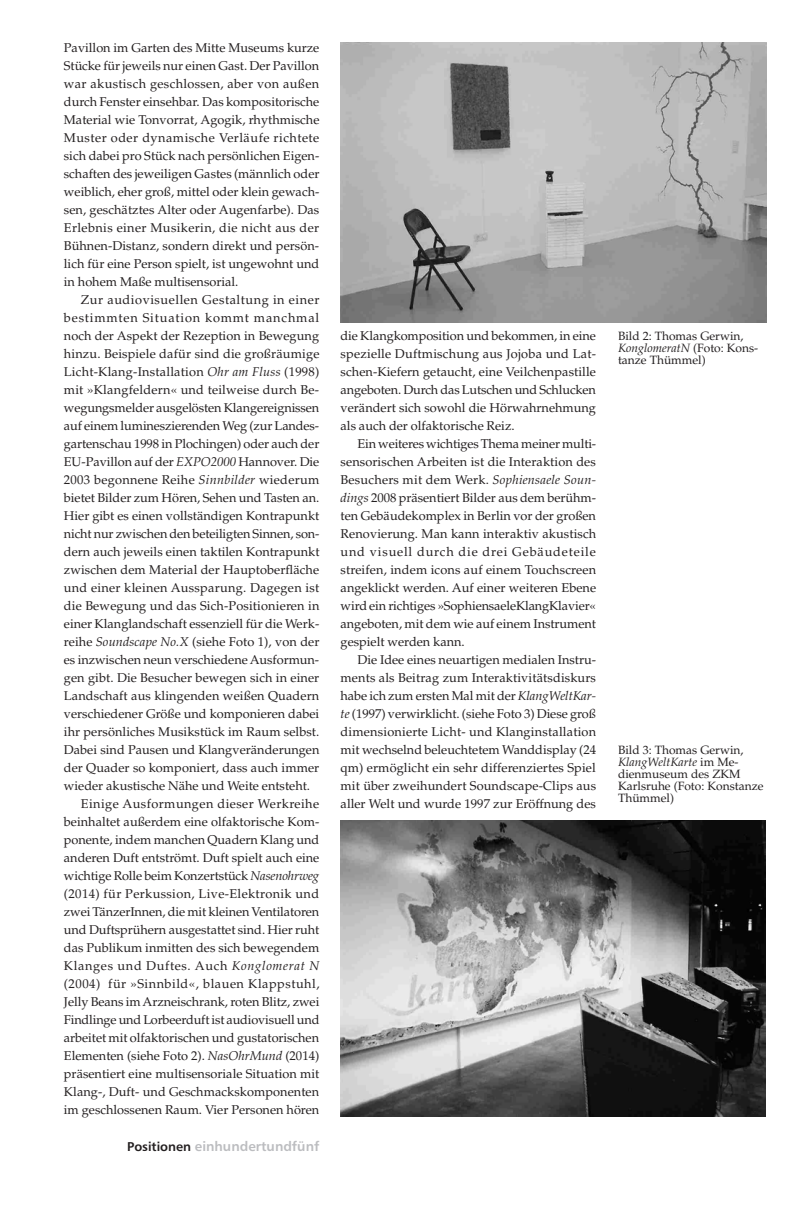
<style>
.page{position:relative;width:808px;height:1212px;background:#fff}
.page>*{position:absolute;margin:0;border:0;box-sizing:border-box;transform-origin:0 0}
.t1{font:13.5px "Humanist 777 BT Bold B";color:#bcbdc0}
.t2{font:12.75px/18px "Palatino LT Std";color:#231f20;text-align:justify}
.t3{font:12.75px "Palatino LT Std";letter-spacing:.02em;color:#231f20}
.t4{font:12.75px "Palatino LT Std";letter-spacing:.04em;color:#231f20}
.t5{font:12.75px "Palatino LT Std";letter-spacing:.03em;color:#231f20}
.t6{font:12.75px "Palatino LT Std";letter-spacing:.035em;color:#231f20}
.t7{font:12.75px "Palatino LT Std";letter-spacing:.05em;color:#231f20}
.t8{font:12.75px "Palatino LT Std";letter-spacing:.065em;color:#231f20}
.t9{font:12px/12px "Palatino";color:#231f20}
.s1{font-style:italic}
.s2{font-size:12.75px;color:#231f20}
</style>
<div class="page">
<img style="left:340px;top:43px;width:425px;height:279px">
<img style="left:340px;top:821px;width:425px;height:295px">
<p class="t2" style="left:64px;top:39px;width:257px">Pavillon im Garten des Mitte Museums kurze Stücke für jeweils nur einen Gast. Der Pavillon war akustisch geschlossen, aber von außen durch Fenster einsehbar. Das kompositorische Material wie Tonvorrat, Agogik, rhythmische Muster oder dynamische Verläufe richtete sich dabei pro Stück nach persönlichen Eigen&shy;schaften des jeweiligen Gastes (männlich oder weiblich, eher groß, mittel oder klein gewach&shy;sen, geschätztes Alter oder Augenfarbe). Das Erlebnis einer Musikerin, die nicht aus der Bühnen-Distanz, sondern direkt und persön&shy;lich für eine Person spielt, ist ungewohnt und in hohem Maße multisensorial.</p>
<p class="t4" style="left:81px;top:292px;width:240px">Zur audiovisuellen Gestaltung in einer</p>
<p class="t8" style="left:64px;top:310px;width:257px">bestimmten Situation kommt manchmal</p>
<p class="t2" style="left:64px;top:327px;width:256px">noch der Aspekt der Rezeption in Bewegung</p>
<p class="t2" style="left:64px;top:345px;width:257px">hinzu. Beispiele dafür sind die großräumige</p>
<p class="t2" style="left:64px;top:363px;width:257px">Licht-Klang-Installation <span class="s1">Ohr am Fluss</span> (1998)</p>
<p class="t2" style="left:64px;top:381px;width:257px">mit »Klangfeldern« und teilweise durch Be-</p>
<p class="t2" style="left:64px;top:399px;width:257px">wegungsmelder ausgelösten Klangereignissen</p>
<p class="t2" style="left:64px;top:417px;width:257px">auf einem lumineszierenden Weg (zur Landes-</p>
<p class="t2" style="left:64px;top:435px;width:257px">gartenschau 1998 in Plochingen) oder auch der</p>
<p class="t2" style="left:64px;top:453px;width:257px">EU-Pavillon auf der <span class="s1">EXPO2000</span> Hannover. Die</p>
<p class="t3" style="left:64px;top:472px;width:257px">2003 begonnene Reihe <span class="s1">Sinnbilder</span> wiederum</p>
<p class="t2" style="left:64px;top:489px;width:257px">bietet Bilder zum Hören, Sehen und Tasten an.</p>
<p class="t2" style="left:64px;top:507px;width:257px">Hier gibt es einen vollständigen Kontrapunkt</p>
<p class="t2" style="left:64px;top:525px;width:257px">nicht nur zwischen den beteiligten Sinnen, son-</p>
<p class="t2" style="left:64px;top:543px;width:257px">dern auch jeweils einen taktilen Kontrapunkt</p>
<p class="t2" style="left:64px;top:561px;width:257px">zwischen dem Material der Hauptoberfläche</p>
<p class="t3" style="left:64px;top:580px;width:257px">und einer kleinen Aussparung. Dagegen ist</p>
<p class="t2" style="left:64px;top:597px;width:257px">die Bewegung und das Sich-Positionieren in</p>
<p class="t2" style="left:64px;top:615px;width:257px">einer Klanglandschaft essenziell für die Werk-</p>
<p class="t2" style="left:64px;top:633px;width:257px">reihe <span class="s1">Soundscape No.X</span> (siehe Foto 1), von der</p>
<p class="t2" style="left:64px;top:651px;width:256px">es inzwischen neun verschiedene Ausformun-</p>
<p class="t2" style="left:64px;top:669px;width:257px">gen gibt. Die Besucher bewegen sich in einer</p>
<p class="t2" style="left:64px;top:687px;width:257px">Landschaft aus klingenden weißen Quadern</p>
<p class="t2" style="left:64px;top:705px;width:257px">verschiedener Größe und komponieren dabei</p>
<p class="t2" style="left:64px;top:723px;width:257px">ihr persönliches Musikstück im Raum selbst.</p>
<p class="t2" style="left:64px;top:741px;width:257px">Dabei sind Pausen und Klangveränderungen</p>
<p class="t2" style="left:64px;top:759px;width:257px">der Quader so komponiert, dass auch immer</p>
<p class="t2" style="left:64px;top:777px;width:247px">wieder akustische Nähe und Weite entsteht.</p>
<p class="t6" style="left:81px;top:796px;width:240px">Einige Ausformungen dieser Werkreihe</p>
<p class="t2" style="left:64px;top:813px;width:257px">beinhaltet außerdem eine olfaktorische Kom-</p>
<p class="t2" style="left:64px;top:831px;width:257px">ponente, indem manchen Quadern Klang und</p>
<p class="t2" style="left:64px;top:849px;width:257px">anderen Duft entströmt. Duft spielt auch eine</p>
<p class="t2" style="left:64px;top:867px;width:257px">wichtige Rolle beim Konzertstück <span class="s1">Nasenohrweg</span></p>
<p class="t5" style="left:64px;top:886px;width:256px">(2014) für Perkussion, Live-Elektronik und</p>
<p class="t2" style="left:64px;top:903px;width:256px">zwei TänzerInnen, die mit kleinen Ventilatoren</p>
<p class="t2" style="left:64px;top:921px;width:257px">und Duftsprühern ausgestattet sind. Hier ruht</p>
<p class="t2" style="left:64px;top:939px;width:257px">das Publikum inmitten des sich bewegendem</p>
<p class="t7" style="left:64px;top:958px;width:257px">Klanges und Duftes. Auch <span class="s1">Konglomerat N</span></p>
<p class="t4" style="left:64px;top:976px;width:257px">(2004) für »Sinnbild«, blauen Klappstuhl,</p>
<p class="t2" style="left:64px;top:993px;width:257px">Jelly Beans im Arzneischrank, roten Blitz, zwei</p>
<p class="t2" style="left:64px;top:1011px;width:257px">Findlinge und Lorbeerduft ist audiovisuell und</p>
<p class="t2" style="left:64px;top:1029px;width:256px">arbeitet mit olfaktorischen und gustatorischen</p>
<p class="t2" style="left:64px;top:1047px;width:257px">Elementen (siehe Foto 2). <span class="s1">NasOhrMund</span> (2014)</p>
<p class="t2" style="left:64px;top:1065px;width:257px">präsentiert eine multisensoriale Situation mit</p>
<p class="t2" style="left:64px;top:1083px;width:257px">Klang-, Duft- und Geschmackskomponenten</p>
<p class="t2" style="left:64px;top:1101px;width:257px">im geschlossenen Raum. Vier Personen hören</p>
<p class="t1" style="left:127px;top:1138px;width:193px"><span class="s2">Positionen</span> einhundertundfünf</p>
<p class="t2" style="left:340px;top:327px;width:257px">die Klangkomposition und bekommen, in eine spezielle Duftmischung aus Jojoba und Lat&shy;schen-Kiefern getaucht, eine Veilchenpastille angeboten. Durch das Lutschen und Schlucken verändert sich sowohl die Hörwahrnehmung als auch der olfaktorische Reiz.</p>
<p class="t2" style="left:340px;top:435px;width:257px;text-indent:17px">Ein weiteres wichtiges Thema meiner multi&shy;sensorischen Arbeiten ist die Interaktion des Besuchers mit dem Werk. <span class="s1">Sophiensaele Soun&shy;dings</span> 2008 präsentiert Bilder aus dem berühm&shy;ten Gebäudekomplex in Berlin vor der großen Renovierung. Man kann interaktiv akustisch und visuell durch die drei Gebäudeteile streifen, indem icons auf einem Touchscreen angeklickt werden. Auf einer weiteren Ebene wird ein richtiges »SophiensaeleKlangKlavier« angeboten, mit dem wie auf einem Instrument gespielt werden kann.</p>
<p class="t2" style="left:340px;top:651px;width:257px;text-indent:17px">Die Idee eines neuartigen medialen Instru&shy;ments als Beitrag zum Interaktivitätsdiskurs habe ich zum ersten Mal mit der <span class="s1">KlangWeltKar&shy;te</span> (1997) verwirklicht. (siehe Foto 3) Diese groß dimensionierte Licht- und Klanginstallation mit wechselnd beleuchtetem Wanddisplay (24 qm) ermöglicht ein sehr differenziertes Spiel mit über zweihundert Soundscape-Clips aus aller Welt und wurde 1997 zur Eröffnung des</p>
<p class="t9" style="left:617px;top:330px;width:142px">Bild 2: Thomas Gerwin,<br><span class="s1">KonglomeratN</span> (Foto: Kons&shy;tanze Thümmel)</p>
<p class="t9" style="left:617px;top:744px;width:147px">Bild 3: Thomas Gerwin,<br><span class="s1">KlangWeltKarte</span> im Me&shy;dienmuseum des ZKM<br>Karlsruhe (Foto: Konstanze<br>Thümmel)</p>
</div>
